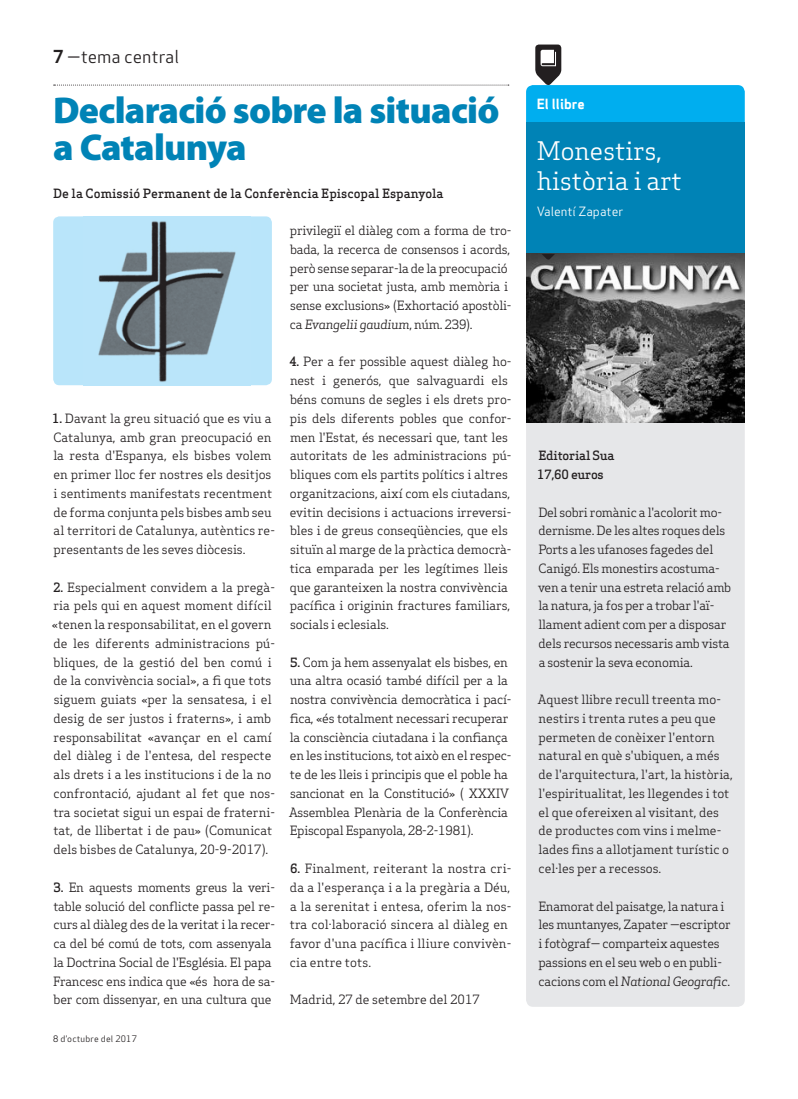
<style>
.page{position:relative;width:798px;height:1099px;background:#fff}
.page>*{position:absolute;margin:0;border:0;box-sizing:border-box;transform-origin:0 0}
.Titulars{font:900 37.5px/37.5px "Myriad Pro";letter-spacing:-.02em;color:#0083b6}
.Subtitol_Secció{font:25px/30px "Apex Serif";color:#fff}
.Capçalera{font:17.5px "Apex Sans Book T";color:#231f20}
.Titular_Secció_Petit{font:13.75px "Apex Sans Bold T";color:#fff}
.Text_General{font:12.5px/18.8px "Apex Serif";letter-spacing:-.01em;color:#231f20}
.Text_General-2{font:12.5px/18.8px "Apex Serif";letter-spacing:.01em;color:#231f20}
.Autors{font:500 12.5px "Apex Serif";color:#231f20}
.Text_General-3{font:500 12.5px "Apex Serif";letter-spacing:-.02em;color:#231f20}
.Titulars-2{font:12.5px "Apex Sans Book T";color:#fff}
.Data_Peu{font:8.75px "Apex Sans Book T";letter-spacing:.02em;color:#231f20}
.s1{font-family:"Apex Sans Bold T"}
.s2{font-weight:500}
.s3{font-style:italic}
</style>
<div class="page">
<div style="left:526px;top:423px;width:218px;height:583px;background:#e6e7e9"></div>
<div style="left:526px;top:123px;width:218px;height:131px;background:#0083b6"></div>
<img style="left:526px;top:254px;width:218px;height:169px">
<svg style="left:541px;top:254px;width:13px;height:6px"></svg>
<svg style="left:526px;top:45px;width:218px;height:78px"></svg>
<div style="left:53px;top:216px;width:219px;height:169px;background:#b9e5fa;border-radius:6px"></div>
<img style="left:98px;top:221px;width:138px;height:161px">
<svg style="left:54px;top:85px;width:454px;height:1px"></svg>
<p class="Capçalera" style="left:53px;top:46px;width:127px"><span class="s1">7</span> —tema central</p>
<p class="Titulars" style="left:53px;top:90px;width:447px">Declaració sobre la situació a Catalunya</p>
<p class="Autors" style="left:53px;top:185px;width:392px">De la Comissió Permanent de la Conferència Episcopal Espanyola</p>
<p class="Text_General" style="left:52px;top:408px;width:224px"><span class="s2">1.</span> Davant la greu situació que es viu a Catalunya, amb gran preocupació en la resta d'Espanya, els bisbes volem en primer lloc fer nostres els desitjos i sentiments manifestats recentment de forma conjunta pels bisbes amb seu al territori de Catalunya, autèntics re&shy;presentants de les seves diòcesis.</p>
<p class="Text_General" style="left:52px;top:577px;width:224px"><span class="s2">2.</span> Especialment convidem a la pregà&shy;ria pels qui en aquest moment difícil «tenen la responsabilitat, en el govern de les diferents administracions pú&shy;bliques, de la gestió del ben comú i de la convivència social», a fi que tots siguem guiats «per la sensatesa, i el desig de ser justos i fraterns», i amb responsabilitat «avançar en el camí del diàleg i de l'entesa, del respecte als drets i a les institucions i de la no confrontació, ajudant al fet que nos&shy;tra societat sigui un espai de fraterni&shy;tat, de llibertat i de pau» (Comunicat dels bisbes de Catalunya, 20-9-2017).</p>
<p class="Text_General" style="left:53px;top:877px;width:223px"><span class="s2">3.</span> En aquests moments greus la veri&shy;table solució del conflicte passa pel re&shy;curs al diàleg des de la veritat i la recer&shy;ca del bé comú de tots, com assenyala la Doctrina Social de l'Església. El papa Francesc ens indica que «és hora de sa&shy;ber com dissenyar, en una cultura que</p>
<p class="Data_Peu" style="left:53px;top:1032px;width:85px">8 d’octubre del 2017</p>
<p class="Text_General" style="left:290px;top:221px;width:223px">privilegiï el diàleg com a forma de tro&shy;bada, la recerca de consensos i acords, però sense separar-la de la preocupació per una societat justa, amb memòria i sense exclusions» (Exhortació apostòli&shy;ca <span class="s3">Evangelii gaudium</span>, núm. 239).</p>
<p class="Text_General" style="left:289px;top:352px;width:224px"><span class="s2">4.</span> Per a fer possible aquest diàleg ho&shy;nest i generós, que salvaguardi els béns comuns de segles i els drets pro&shy;pis dels diferents pobles que confor&shy;men l'Estat, és necessari que, tant les autoritats de les administracions pú&shy;bliques com els partits polítics i altres organitzacions, així com els ciutadans, evitin decisions i actuacions irreversi&shy;bles i de greus conseqüències, que els situïn al marge de la pràctica democrà&shy;tica emparada per les legítimes lleis que garanteixen la nostra convivència pacífica i originin fractures familiars, socials i eclesials.</p>
<p class="Text_General" style="left:289px;top:652px;width:224px"><span class="s2">5.</span> Com ja hem assenyalat els bisbes, en una altra ocasió també difícil per a la nostra convivència democràtica i pací&shy;fica, «és totalment necessari recuperar la consciència ciutadana i la confiança en les institucions, tot això en el respec&shy;te de les lleis i principis que el poble ha sancionat en la Constitució» ( XXXIV Assemblea Plenària de la Conferència Episcopal Espanyola, 28-2-1981).</p>
<p class="Text_General-2" style="left:289px;top:858px;width:223px"><span class="s2">6.</span> Finalment, reiterant la nostra cri&shy;da a l'esperança i a la pregària a Déu, a la serenitat i entesa, oferim la nos&shy;tra col·laboració sincera al diàleg en favor d'una pacífica i lliure convivèn&shy;cia entre tots.</p>
<p class="Text_General" style="left:289px;top:990px;width:192px">Madrid, 27 de setembre del 2017</p>
<p class="Titular_Secció_Petit" style="left:536px;top:95px;width:50px">El llibre</p>
<p class="Subtitol_Secció" style="left:536px;top:136px;width:146px">Monestirs, història i art</p>
<p class="Titulars-2" style="left:536px;top:204px;width:88px">Valentí Zapater</p>
<p class="Text_General-3" style="left:538px;top:448px;width:78px">Editorial Sua</p>
<p class="Text_General-3" style="left:537px;top:466px;width:68px">17,60 euros</p>
<p class="Text_General" style="left:538px;top:502px;width:194px">Del sobri romànic a l'acolorit mo&shy;dernisme. De les altes roques dels Ports a les ufanoses fagedes del Canigó. Els monestirs acostuma&shy;ven a tenir una estreta relació amb la natura, ja fos per a trobar l'aï&shy;llament adient com per a disposar dels recursos necessaris amb vista a sostenir la seva economia.</p>
<p class="Text_General" style="left:537px;top:690px;width:196px">Aquest llibre recull treenta mo&shy;nestirs i trenta rutes a peu que permeten de conèixer l'entorn natural en què s'ubiquen, a més de l'arquitectura, l'art, la història, l'espiritualitat, les llegendes i tot el que ofereixen al visitant, des de productes com vins i melme&shy;lades fins a allotjament turístic o cel·les per a recessos.</p>
<p class="Text_General" style="left:538px;top:896px;width:194px">Enamorat del paisatge, la natura i les muntanyes, Zapater —escriptor i fotògraf— comparteix aquestes passions en el seu web o en publi&shy;cacions com el <span class="s3">National Geografic</span>.</p>
</div>
